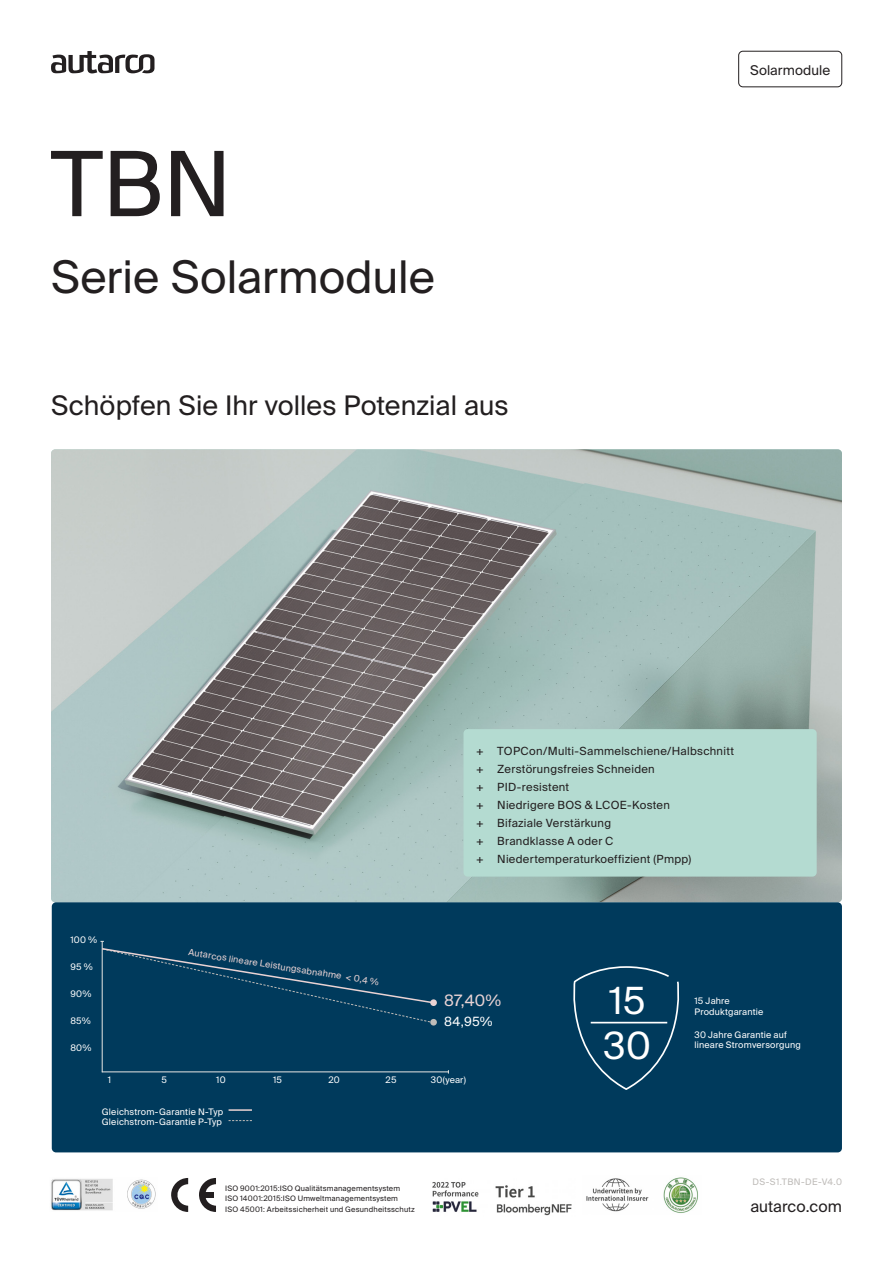
<style>
.page{position:relative;width:893px;height:1263px;background:#fff}
.page>*{position:absolute;margin:0;border:0;box-sizing:border-box;transform-origin:0 0}
.t1{font:90px "Suisse Intl";color:#231f20}
.t2{font:45px "Suisse Intl";color:#231f20}
.t3{font:37.5px "Suisse Intl";color:#fff}
.H3_1{font:27px "Suisse Intl";letter-spacing:.005em;color:#231f20}
.B_T_1{font:15.75px "Suisse Intl";color:#231f20}
.B_T_1-2{font:15.75px "Suisse Intl";color:#ead3d4}
.Tag_first_page{font:13.5px "Suisse Intl";letter-spacing:.01em;color:#231f20}
.B_T_1-3{font:12.75px "Suisse Intl";color:#fff}
.t4{font:11.25px "Suisse Intl";letter-spacing:.025em;color:#231f20}
.B_T_3{font:9px/10.5px "Suisse Intl";letter-spacing:.02em;color:#fff}
.B_T_3-2{font:9px "Suisse Intl";color:#ead3d4}
.Paragraph_Style_02{font:9px "Suisse Intl";letter-spacing:.04em;color:#bfbcb9}
.B_T_3-3{font:7.5px "Suisse Intl";letter-spacing:.02em;color:#231f20}
</style>
<div class="page">
<img style="left:51px;top:449px;width:791px;height:453px">
<svg style="left:171px;top:1178px;width:17px;height:34px"></svg>
<svg style="left:199px;top:1178px;width:17px;height:34px"></svg>
<div style="left:202px;top:1192px;width:11px;height:5px;background:#231f20"></div>
<div style="left:463px;top:729px;width:354px;height:148px;background:#b4dbd1;border-radius:4px"></div>
<img style="left:51px;top:1179px;width:105px;height:32px">
<img style="left:432px;top:1182px;width:140px;height:34px">
<img style="left:586px;top:1177px;width:112px;height:36px">
<div style="left:738px;top:51px;width:104px;height:36px;border:1px solid #231f20;border-radius:4px"></div>
<svg style="left:51px;top:51px;width:103px;height:22px"></svg>
<div style="left:52px;top:902px;width:790px;height:250px;background:#003a5c;border-radius:4px"></div>
<hr style="left:229px;top:1109px;width:23px;height:2px;background:#ead3d4">
<svg style="left:229px;top:1120px;width:23px;height:1px"></svg>
<hr style="left:102px;top:941px;width:1px;height:131px;background:#e8e6e3">
<hr style="left:102px;top:1071px;width:346px;height:1px;background:#e8e6e3">
<div style="left:430px;top:1019px;width:7px;height:6px;background:#bfbcb9;border-radius:50%"></div>
<svg style="left:100px;top:941px;width:335px;height:82px"></svg>
<div style="left:430px;top:999px;width:7px;height:7px;background:#ead3d4;border-radius:50%"></div>
<svg style="left:573px;top:966px;width:107px;height:124px"></svg>
<hr style="left:591px;top:1022px;width:76px;height:1px;background:#fff">
<h1 class="t1" style="left:51px;top:132px;width:182px">TBN</h1>
<h2 class="t2" style="left:51px;top:252px;width:385px">Serie Solarmodule</h2>
<p class="H3_1" style="left:51px;top:390px;width:459px">Schöpfen Sie Ihr volles Potenzial aus</p>
<p class="Tag_first_page" style="left:750px;top:63px;width:82px">Solarmodule</p>
<p class="t4" style="left:476px;top:745px;width:259px">+ TOPCon/Multi-Sammelschiene/Halbschnitt</p>
<p class="t4" style="left:476px;top:763px;width:180px">+ Zerstörungsfreies Schneiden</p>
<p class="t4" style="left:476px;top:781px;width:94px">+ PID-resistent</p>
<p class="t4" style="left:476px;top:799px;width:195px">+ Niedrigere BOS &amp; LCOE-Kosten</p>
<p class="t4" style="left:476px;top:817px;width:136px">+ Bifaziale Verstärkung</p>
<p class="t4" style="left:476px;top:835px;width:139px">+ Brandklasse A oder C</p>
<p class="t4" style="left:476px;top:853px;width:216px">+ Niedertemperaturkoeffizient (Pmpp)</p>
<p class="B_T_3" style="left:70px;top:934px;width:28px">100 %</p>
<p class="B_T_3" style="left:70px;top:961px;width:24px">95 %</p>
<p class="B_T_3" style="left:70px;top:988px;width:23px">90%</p>
<p class="B_T_3" style="left:70px;top:1015px;width:22px">85%</p>
<p class="B_T_3" style="left:70px;top:1042px;width:23px">80%</p>
<p class="B_T_3-2" style="left:190px;top:947px;width:194px;rotate:9deg">Autarcos lineare Leistungsabnahme &lt; 0,4 %</p>
<p class="B_T_1-2" style="left:444px;top:991px;width:59px">87,40%</p>
<p class="B_T_1-3" style="left:444px;top:1014px;width:50px">84,95%</p>
<p class="B_T_3" style="left:108px;top:1075px;width:5px">1</p>
<p class="B_T_3" style="left:162px;top:1075px;width:7px">5</p>
<p class="B_T_3" style="left:216px;top:1075px;width:11px">10</p>
<p class="B_T_3" style="left:273px;top:1075px;width:10px">15</p>
<p class="B_T_3" style="left:328px;top:1075px;width:13px">20</p>
<p class="B_T_3" style="left:386px;top:1075px;width:12px">25</p>
<p class="B_T_3" style="left:431px;top:1075px;width:37px">30(year)</p>
<p class="B_T_3" style="left:102px;top:1106px;width:123px">Gleichstrom-Garantie N-Typ</p>
<p class="B_T_3" style="left:102px;top:1117px;width:122px">Gleichstrom-Garantie P-Typ</p>
<h2 class="t3" style="left:609px;top:979px;width:38px">15</h2>
<h2 class="t3" style="left:604px;top:1024px;width:49px">30</h2>
<p class="B_T_3" style="left:694px;top:996px;width:70px">15 Jahre<br>Produktgarantie</p>
<p class="B_T_3" style="left:694px;top:1029px;width:108px">30 Jahre Garantie auf lineare Stromversorgung</p>
<p class="Paragraph_Style_02" style="left:753px;top:1177px;width:91px">DS-S1.TBN-DE-V4.0</p>
<p class="B_T_3-3" style="left:225px;top:1184px;width:177px">ISO 9001:2015:ISO Qualitätsmanagementsystem</p>
<p class="B_T_3-3" style="left:225px;top:1194px;width:174px">ISO 14001:2015:ISO Umweltmanagementsystem</p>
<p class="B_T_3-3" style="left:225px;top:1205px;width:191px">ISO 45001: Arbeitssicherheit und Gesundheitsschutz</p>
<p class="B_T_1" style="left:750px;top:1197px;width:93px">autarco.com</p>
</div>
